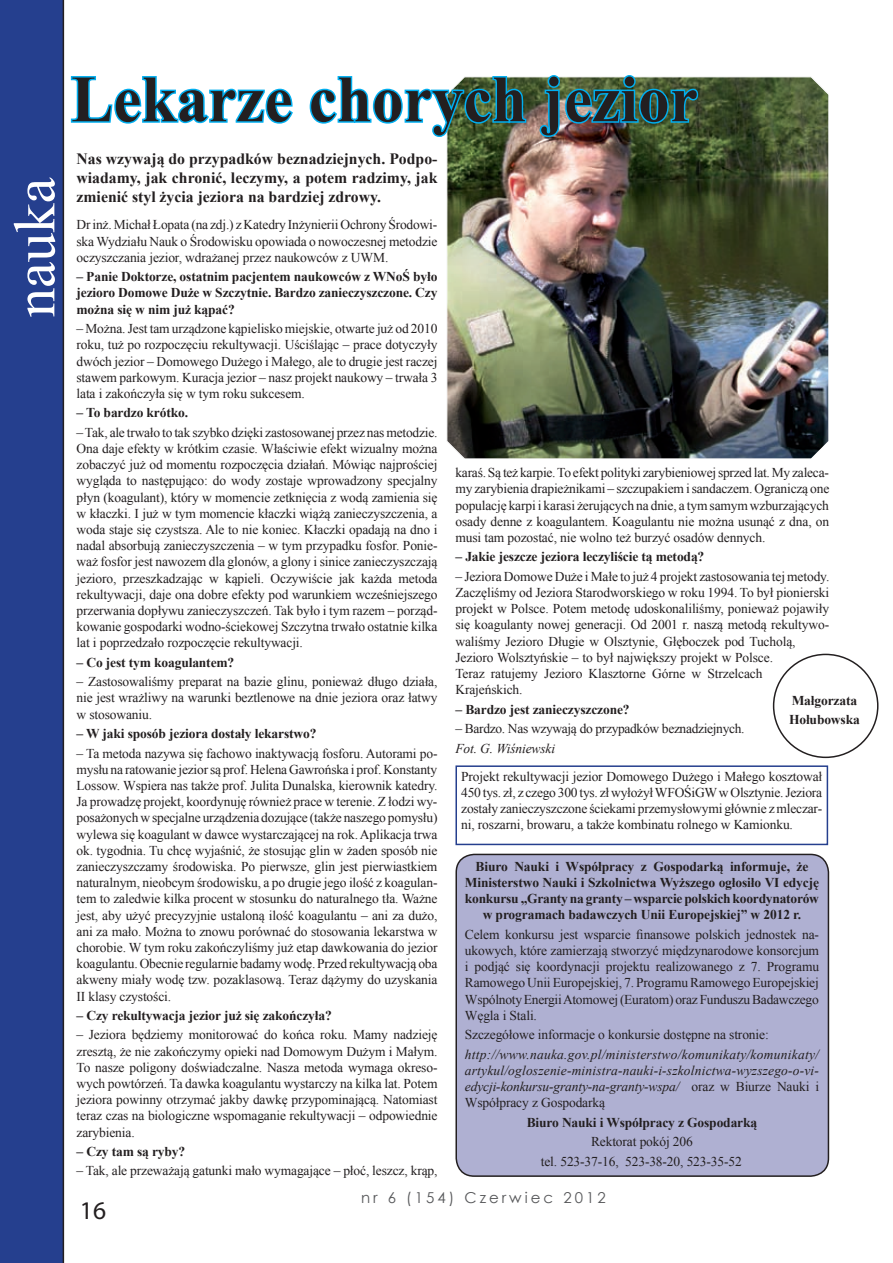
<style>
.page{position:relative;width:893px;height:1263px;background:#fff}
.page>*{position:absolute;margin:0;border:0;box-sizing:border-box;transform-origin:0 0}
.t1{font:700 66px "Times New Roman";letter-spacing:.005em;color:#231f20;scale:.95 1}
.t2{font:58.5px "Times New Roman";color:#fff}
.t3{font:25.5px "Myriad Pro";color:#231f20}
.t4{font:700 15.75px/18.9px "Times New Roman";color:#231f20;text-align:justify}
.t5{font:15px "Century Gothic";letter-spacing:.2em;color:#57585a}
.t6{font:13.5px/16.2px "Times New Roman";letter-spacing:-.01em;color:#231f20;text-align:justify}
.t7{font:700 13.5px/16.2px "Times New Roman";letter-spacing:-.01em;color:#231f20;text-align:justify}
.t8{font:italic 13.5px/16.2px "Times New Roman";letter-spacing:-.01em;color:#231f20;text-align:justify}
.s1{font-style:normal}
</style>
<div class="page">
<div style="left:0;top:0;width:64px;height:1263px;background:#253f8e"></div>
<img style="left:446px;top:76px;width:383px;height:383px">
<svg style="left:70px;top:76px;width:223px;height:48px"></svg>
<svg style="left:309px;top:76px;width:219px;height:63px"></svg>
<img style="left:537px;top:75px;width:164px;height:384px">
<div style="left:455px;top:765px;width:373px;height:80px;border:2px solid #253f8e"></div>
<div style="left:773px;top:654px;width:105px;height:104px;border:2px solid #231f20;border-radius:50%"></div>
<div style="left:456px;top:854px;width:372px;height:322px;background:#afb0d2;border-radius:18px"></div>
<div style="left:455px;top:854px;width:374px;height:323px;border:2px solid #231f20;border-radius:18px"></div>
<h2 class="t2" style="left:-5px;top:317px;width:141px;rotate:-90deg">nauka</h2>
<h1 class="t1" style="left:71px;top:54px;width:661px">Lekarze chorych jezior</h1>
<p class="t4" style="left:77px;top:149px;width:362px">Nas wzywają do przypadków beznadziejnych. Podpo&shy;wiadamy, jak chronić, leczymy, a potem radzimy, jak zmienić styl życia jeziora na bardziej zdrowy.</p>
<p class="t6" style="left:77px;top:217px;width:362px">Dr inż. Michał Łopata (na zdj.) z Katedry Inżynierii Ochrony Środowi&shy;ska Wydziału Nauk o Środowisku opowiada o nowoczesnej metodzie oczyszczania jezior, wdrażanej przez naukowców z UWM.</p>
<p class="t7" style="left:77px;top:268px;width:362px">– Panie Doktorze, ostatnim pacjentem naukowców z WNoŚ było jezioro Domowe Duże w Szczytnie. Bardzo zanieczyszczone. Czy można się w nim już kąpać?</p>
<p class="t6" style="left:77px;top:320px;width:362px">– Można. Jest tam urządzone kąpielisko miejskie, otwarte już od 2010 roku, tuż po rozpoczęciu rekultywacji. Uściślając – prace dotyczyły dwóch jezior – Domowego Dużego i Małego, ale to drugie jest raczej stawem parkowym. Kuracja jezior – nasz projekt naukowy – trwała 3 lata i zakończyła się w tym roku sukcesem.</p>
<p class="t7" style="left:77px;top:404px;width:113px">– To bardzo krótko.</p>
<p class="t6" style="left:77px;top:424px;width:363px">– Tak, ale trwało to tak szybko dzięki zastosowanej przez nas metodzie.<br>Ona daje efekty w krótkim czasie. Właściwie efekt wizualny można zobaczyć już od momentu rozpoczęcia działań. Mówiąc najprościej wygląda to następująco: do wody zostaje wprowadzony specjalny płyn (koagulant), który w momencie zetknięcia z wodą zamienia się w kłaczki. I już w tym momencie kłaczki wiążą zanieczyszczenia, a woda staje się czystsza. Ale to nie koniec. Kłaczki opadają na dno i nadal absorbują zanieczyszczenia – w tym przypadku fosfor. Ponie&shy;waż fosfor jest nawozem dla glonów, a glony i sinice zanieczyszczają jezioro, przeszkadzając w kąpieli. Oczywiście jak każda metoda rekultywacji, daje ona dobre efekty pod warunkiem wcześniejszego przerwania dopływu zanieczyszczeń. Tak było i tym razem – porząd&shy;kowanie gospodarki wodno-ściekowej Szczytna trwało ostatnie kilka lat i poprzedzało rozpoczęcie rekultywacji.</p>
<p class="t7" style="left:77px;top:654px;width:159px">– Co jest tym koagulantem?</p>
<p class="t6" style="left:77px;top:673px;width:362px">– Zastosowaliśmy preparat na bazie glinu, ponieważ długo działa, nie jest wrażliwy na warunki beztlenowe na dnie jeziora oraz łatwy w stosowaniu.</p>
<p class="t7" style="left:77px;top:725px;width:241px">– W jaki sposób jeziora dostały lekarstwo?</p>
<p class="t6" style="left:77px;top:745px;width:363px">– Ta metoda nazywa się fachowo inaktywacją fosforu. Autorami po&shy;mysłu na ratowanie jezior są prof. Helena Gawrońska i prof. Konstanty Lossow. Wspiera nas także prof. Julita Dunalska, kierownik katedry.<br>Ja prowadzę projekt, koordynuję również prace w terenie. Z łodzi wy&shy;posażonych w specjalne urządzenia dozujące (także naszego pomysłu) wylewa się koagulant w dawce wystarczającej na rok. Aplikacja trwa ok. tygodnia. Tu chcę wyjaśnić, że stosując glin w żaden sposób nie zanieczyszczamy środowiska. Po pierwsze, glin jest pierwiastkiem naturalnym, nieobcym środowisku, a po drugie jego ilość z koagulan&shy;tem to zaledwie kilka procent w stosunku do naturalnego tła. Ważne jest, aby użyć precyzyjnie ustaloną ilość koagulantu – ani za dużo, ani za mało. Można to znowu porównać do stosowania lekarstwa w chorobie. W tym roku zakończyliśmy już etap dawkowania do jezior koagulantu. Obecnie regularnie badamy wodę. Przed rekultywacją oba akweny miały wodę tzw. pozaklasową. Teraz dążymy do uzyskania II klasy czystości.</p>
<p class="t7" style="left:77px;top:1007px;width:257px">– Czy rekultywacja jezior już się zakończyła?</p>
<p class="t6" style="left:77px;top:1026px;width:362px">– Jeziora będziemy monitorować do końca roku. Mamy nadzieję zresztą, że nie zakończymy opieki nad Domowym Dużym i Małym.<br>To nasze poligony doświadczalne. Nasza metoda wymaga okreso&shy;wych powtórzeń. Ta dawka koagulantu wystarczy na kilka lat. Potem jeziora powinny otrzymać jakby dawkę przypominającą. Natomiast teraz czas na biologiczne wspomaganie rekultywacji – odpowiednie zarybienia.</p>
<p class="t7" style="left:77px;top:1143px;width:110px">– Czy tam są ryby?</p>
<p class="t6" style="left:77px;top:1162px;width:362px">– Tak, ale przeważają gatunki mało wymagające – płoć, leszcz, krąp,</p>
<p class="t6" style="left:455px;top:464px;width:375px">karaś. Są też karpie. To efekt polityki zarybieniowej sprzed lat. My zaleca&shy;my zarybienia drapieżnikami – szczupakiem i sandaczem. Ograniczą one populację karpi i karasi żerujących na dnie, a tym samym wzburzających osady denne z koagulantem. Koagulantu nie można usunąć z dna, on musi tam pozostać, nie wolno też burzyć osadów dennych.</p>
<p class="t7" style="left:455px;top:548px;width:250px">– Jakie jeszcze jeziora leczyliście tą metodą?</p>
<p class="t6" style="left:455px;top:568px;width:375px;text-align:left">– Jeziora Domowe Duże i Małe to już 4 projekt zastosowania tej metody.<br>Zaczęliśmy od Jeziora Starodworskiego w roku 1994. To był pionierski projekt w Polsce. Potem metodę udoskonaliliśmy, ponieważ pojawiły się koagulanty nowej generacji. Od 2001 r. naszą metodą rekultywo&shy;waliśmy Jezioro Długie w Olsztynie, Głęboczek pod Tucholą, Jezioro Wolsztyńskie – to był największy projekt w Polsce.<br>Teraz ratujemy Jezioro Klasztorne Górne w Strzelcach Krajeńskich.</p>
<p class="t7" style="left:455px;top:701px;width:176px">– Bardzo jest zanieczyszczone?</p>
<p class="t6" style="left:455px;top:720px;width:291px">– Bardzo. Nas wzywają do przypadków beznadziejnych.</p>
<p class="t8" style="left:455px;top:739px;width:101px">Fot. G. Wiśniewski</p>
<p class="t7" style="left:789px;top:690px;width:72px;line-height:19.5px">Małgorzata<br>Hołubowska</p>
<p class="t6" style="left:461px;top:768px;width:363px">Projekt rekultywacji jezior Domowego Dużego i Małego kosztował 450 tys. zł, z czego 300 tys. zł wyłożył WFOŚiGW w Olsztynie. Jeziora zostały zanieczyszczone ściekami przemysłowymi głównie z mleczar&shy;ni, roszarni, browaru, a także kombinatu rolnego w Kamionku.</p>
<p class="t7" style="left:465px;top:858px;width:356px;text-align:center">Biuro Nauki i Współpracy z Gospodarką informuje, że Ministerstwo Nauki i Szkolnictwa Wyższego ogłosiło VI edycję konkursu „Granty na granty – wsparcie polskich koordynatorów w programach badawczych Unii Europejskiej” w 2012 r.</p>
<p class="t6" style="left:465px;top:926px;width:356px">Celem konkursu jest wsparcie finansowe polskich jednostek na&shy;ukowych, które zamierzają stworzyć międzynarodowe konsorcjum i podjąć się koordynacji projektu realizowanego z 7. Programu Ramowego Unii Europejskiej, 7. Programu Ramowego Europejskiej Wspólnoty Energii Atomowej (Euratom) oraz Funduszu Badawczego Węgla i Stali.</p>
<p class="t6" style="left:465px;top:1026px;width:305px">Szczegółowe informacje o konkursie dostępne na stronie:</p>
<p class="t8" style="left:465px;top:1046px;width:356px">http://www.nauka.gov.pl/ministerstwo/komunikaty/komunikaty/ artykul/ogloszenie-ministra-nauki-i-szkolnictwa-wyzszego-o-vi&shy;edycji-konkursu-granty-na-granty-wspa/ <span class="s1">oraz w Biurze Nauki i Współpracy z Gospodarką</span></p>
<p class="t7" style="left:527px;top:1114px;width:232px">Biuro Nauki i Współpracy z Gospodarką</p>
<p class="t6" style="left:541px;top:1131px;width:202px;line-height:19.5px;text-align:center">Rektorat pokój 206<br>tel. 523-37-16, 523-38-20, 523-35-52</p>
<h3 class="t3" style="left:80px;top:1195px;width:28px">16</h3>
<p class="t5" style="left:361px;top:1187px;width:246px">nr 6 (154) Czerwiec 2012</p>
</div>
